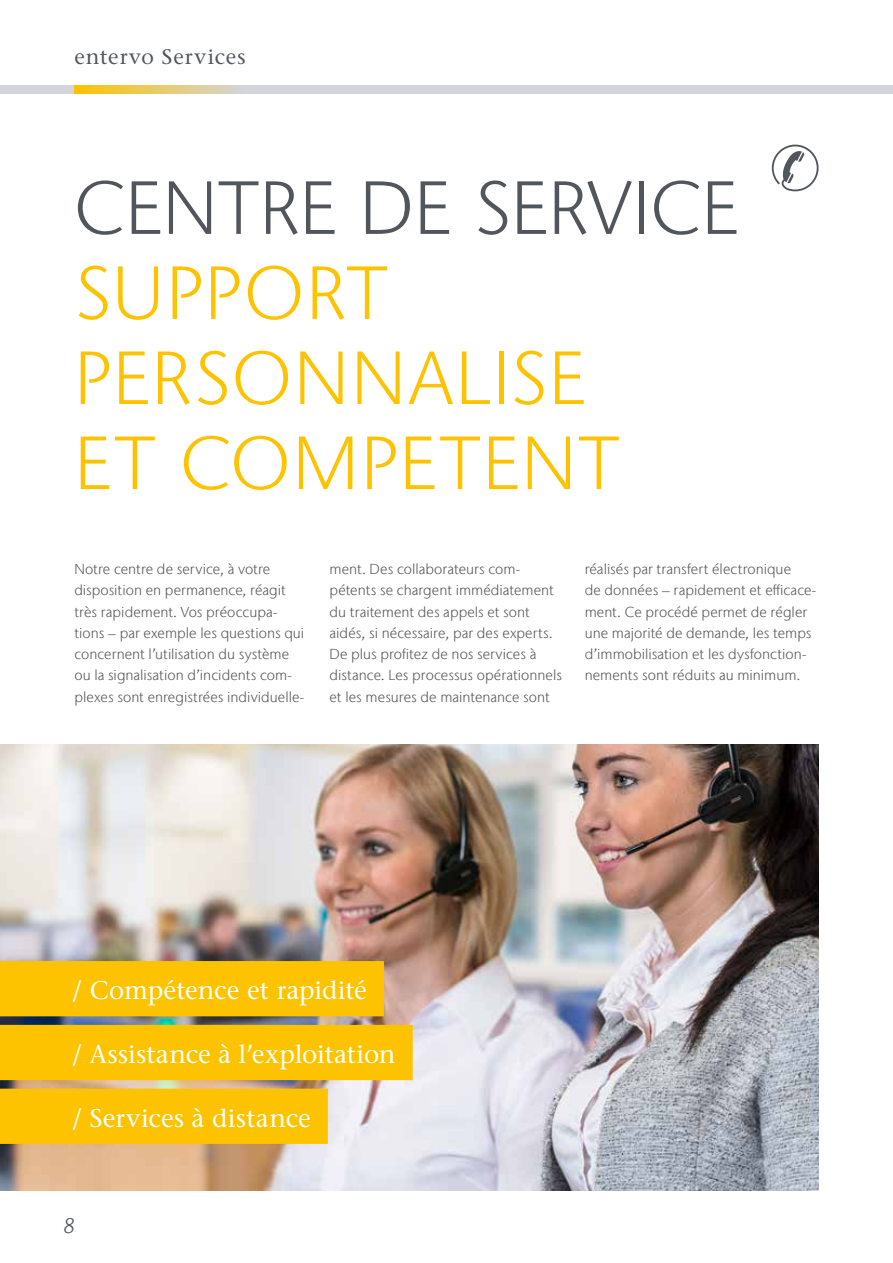
<style>
.page{position:relative;width:893px;height:1263px;background:#fff}
.page>*{position:absolute;margin:0;border:0;box-sizing:border-box;transform-origin:0 0}
.t1{font:300 75px/85.1px "Stone Sans IIITC Com";letter-spacing:.03em;color:#fdc300}
.t2{font:300 75px "Stone Sans IIITC Com";letter-spacing:.005em;color:#51565d}
.t3{font:500 25.5px "Stone Serif Std";color:#fff}
.t4{font:500 21px "Stone Serif Std";letter-spacing:.05em;color:#51565d}
.t5{font:300 21px "Stone Sans IIITC Com";color:#51565d}
.t6{font:300 14.4px/21.3px "Stone Sans IIITC Com";letter-spacing:.005em;color:#565655}
</style>
<div class="page">
<img style="left:0;top:744px;width:819px;height:447px">
<div style="left:0;top:961px;width:384px;height:55px;background:#fdc300"></div>
<div style="left:0;top:1025px;width:413px;height:55px;background:#fdc300"></div>
<div style="left:0;top:1089px;width:328px;height:55px;background:#fdc300"></div>
<svg style="left:772px;top:145px;width:47px;height:46px"></svg>
<div style="left:0;top:85px;width:893px;height:9px;background:#d3d5da"></div>
<svg style="left:74px;top:85px;width:163px;height:9px"></svg>
<h3 class="t4" style="left:74px;top:44px;width:173px">entervo Services</h3>
<h1 class="t2" style="left:74px;top:162px;width:666px">CENTRE DE SERVICE</h1>
<h1 class="t1" style="left:74px;top:250px;width:546px">SUPPORT<br>PERSONNALISE<br>ET COMPETENT</h1>
<p class="t6" style="left:74px;top:558px;width:231px">Notre centre de service, à votre disposition en permanence, réagit très rapidement. Vos préoccupa&shy;tions – par exemple les questions qui concernent l’utilisation du système ou la signalisation d’incidents com&shy;plexes sont enregistrées individuelle-</p>
<p class="t6" style="left:330px;top:558px;width:234px">ment. Des collaborateurs com&shy;pétents se chargent immédiatement du traitement des appels et sont aidés, si nécessaire, par des experts.<br>De plus profitez de nos services à distance. Les processus opérationnels et les mesures de maintenance sont</p>
<p class="t6" style="left:585px;top:558px;width:233px">réalisés par transfert électronique<br>de données – rapidement et efficace&shy;ment. Ce procédé permet de régler une majorité de demande, les temps d’immobilisation et les dysfonction&shy;nements sont réduits au minimum.</p>
<h2 class="t3" style="left:72px;top:975px;width:296px">/ Compétence et rapidité</h2>
<h2 class="t3" style="left:72px;top:1039px;width:325px">/ Assistance à l’exploitation</h2>
<h2 class="t3" style="left:72px;top:1103px;width:240px">/ Services à distance</h2>
<h3 class="t5" style="left:63px;top:1213px;width:16px">8</h3>
</div>
